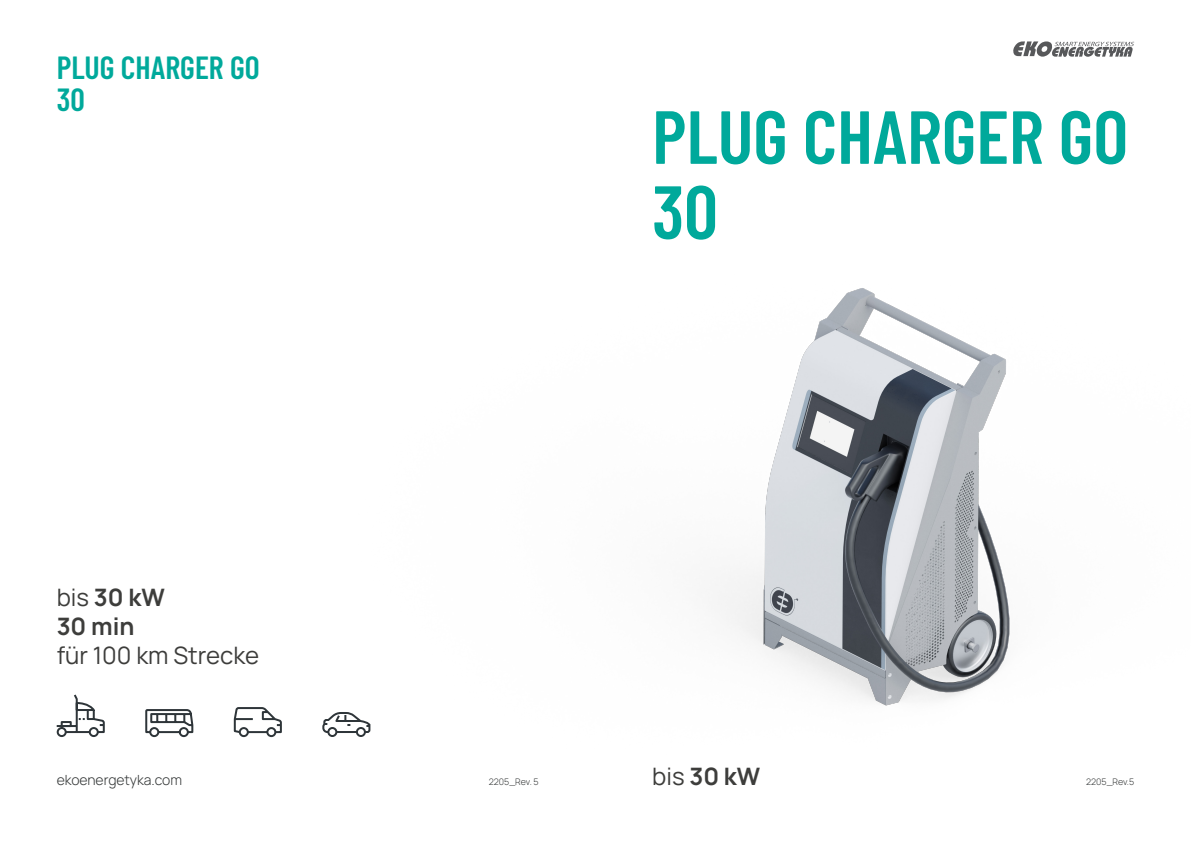
<style>
.page{position:relative;width:1191px;height:842px;background:#fff}
.page>*{position:absolute;margin:0;border:0;box-sizing:border-box;transform-origin:0 0}
.heder{font:600 75px "Barlow Condensed";color:#00a99b}
.subheder{font:600 32px "Barlow Condensed";color:#00a99b}
.text{font:700 24px "Manrope";color:#3d3d3b}
.text-2{font:24px "Manrope";color:#3d3d3b}
.t1{font:300 14px "Manrope";color:#343737}
.manrope_text_7pkt{font:300 9px "Manrope";color:#343737}
.s1{font-weight:400}
</style>
<div class="page">
<img style="left:715px;top:288px;width:295px;height:418px">
<svg style="left:56px;top:694px;width:315px;height:44px"></svg>
<svg style="left:1013px;top:41px;width:121px;height:16px"></svg>
<p class="subheder" style="left:57px;top:45px;width:205px">PLUG CHARGER GO</p>
<p class="subheder" style="left:57px;top:77px;width:30px">30</p>
<p class="text" style="left:57px;top:577px;width:110px"><span class="s1">bis</span> 30 kW</p>
<p class="text" style="left:57px;top:606px;width:79px">30 min</p>
<p class="text-2" style="left:57px;top:637px;width:204px">für 100 km Strecke</p>
<h3 class="t1" style="left:57px;top:770px;width:127px">ekoenergetyka.com</h3>
<p class="heder" style="left:652px;top:83px;width:477px">PLUG CHARGER GO</p>
<p class="heder" style="left:652px;top:158px;width:67px">30</p>
<p class="manrope_text_7pkt" style="left:489px;top:775px;width:52px">2205_Rev. 5</p>
<p class="text" style="left:652px;top:756px;width:110px"><span class="s1">bis</span> 30 kW</p>
<p class="manrope_text_7pkt" style="left:1086px;top:775px;width:50px">2205_Rev.5</p>
</div>
